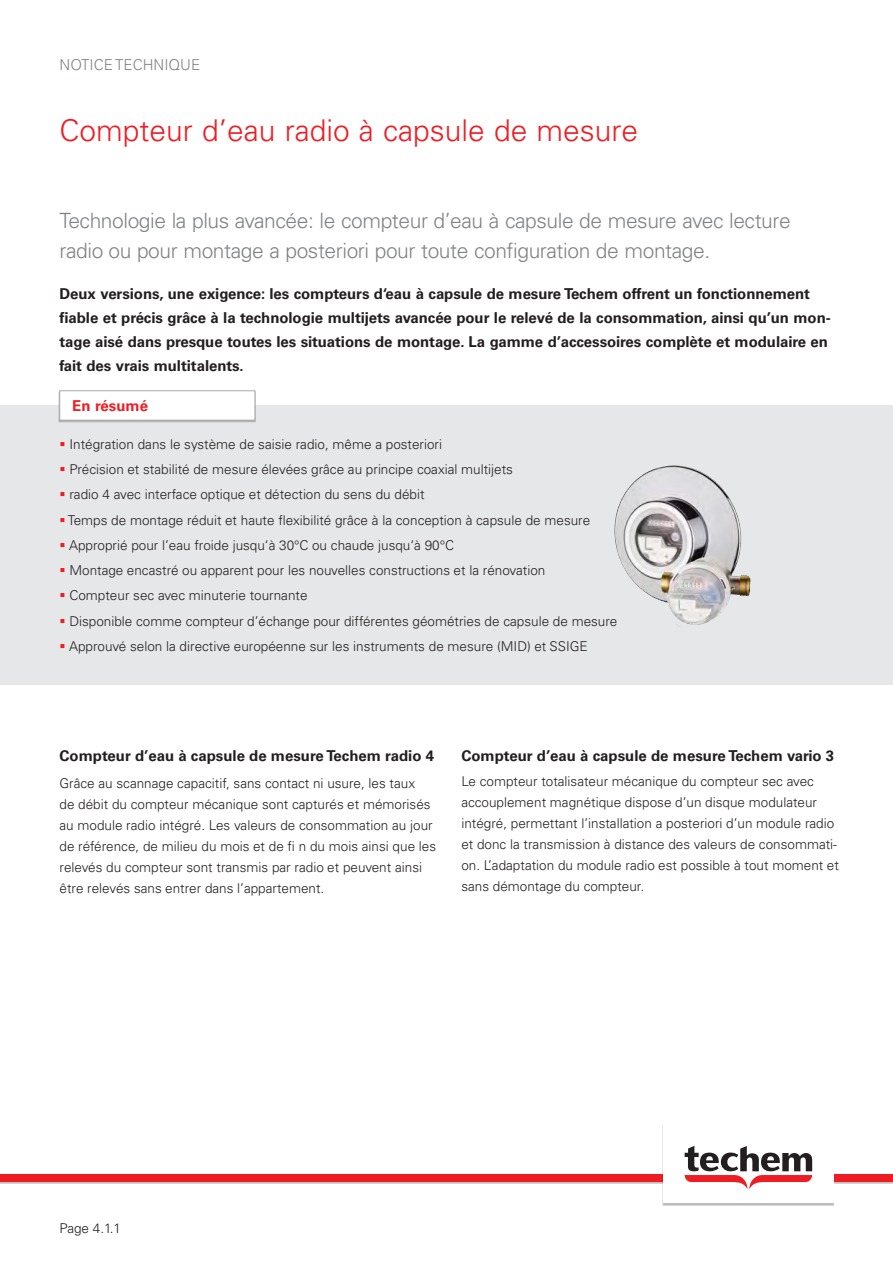
<style>
.page{position:relative;width:893px;height:1263px;background:#fff}
.page>*{position:absolute;margin:0;border:0;box-sizing:border-box;transform-origin:0 0}
.t1{font:300 30px "Univers LT Pro 45";color:#ee1d23}
.t2{font:300 21px/30px "Univers LT Pro 45";letter-spacing:-.02em;color:#808285}
.t3{font:700 15px/24px "Univers LT Pro 65";letter-spacing:-.005em;color:#231f20}
.t4{font:300 15px "Univers LT Pro 45";color:#808285}
.t5{font:700 15px "Univers LT Pro 65";color:#ee1d23}
.t6{font:300 13.5px "Univers LT Pro 45";color:#231f20}
.s1{color:#ee1d23}
</style>
<div class="page">
<div style="left:0;top:1175px;width:893px;height:9px;background:#bfbdbe"></div>
<div style="left:0;top:1175px;width:893px;height:7px;background:#ee1d23"></div>
<div style="left:662px;top:1125px;width:172px;height:80px;background:#bdbcbc"></div>
<div style="left:663px;top:1124px;width:170px;height:79px;background:#fff"></div>
<svg style="left:685px;top:1146px;width:127px;height:43px"></svg>
<div style="left:0;top:405px;width:893px;height:280px;background:#e6e7e9"></div>
<img style="left:614px;top:465px;width:137px;height:162px">
<div style="left:59px;top:391px;width:197px;height:31px;background:#adaeb1"></div>
<div style="left:60px;top:391px;width:195px;height:29px;background:#fff;border:1px solid #a8a9ad"></div>
<p class="t4" style="left:60px;top:56px;width:142px">NOTICE TECHNIQUE</p>
<p class="t1" style="left:60px;top:112px;width:580px">Compteur d’eau radio à capsule de mesure</p>
<p class="t2" style="left:60px;top:205px;width:733px">Technologie la plus avancée: le compteur d’eau à capsule de mesure avec lecture radio ou pour montage a posteriori pour toute configuration de montage.</p>
<p class="t3" style="left:60px;top:282px;width:773px">Deux versions, une exigence: les compteurs d‘eau à capsule de mesure Techem offrent un fonctionnement fiable et précis grâce à la technologie multijets avancée pour le relevé de la consommation, ainsi qu’un mon-</p>
<p class="t3" style="left:60px;top:330px;width:770px">tage aisé dans presque toutes les situations de montage. La gamme d’accessoires complète et modulaire en fait des vrais multitalents.</p>
<p class="t5" style="left:72px;top:396px;width:77px">En résumé</p>
<p class="t6" style="left:60px;top:436px;width:384px"><span class="s1">▪</span> Intégration dans le système de saisie radio, même a posteriori</p>
<p class="t6" style="left:60px;top:461px;width:455px"><span class="s1">▪</span> Précision et stabilité de mesure élevées grâce au principe coaxial multijets</p>
<p class="t6" style="left:60px;top:486px;width:367px"><span class="s1">▪</span> radio 4 avec interface optique et détection du sens du débit</p>
<p class="t6" style="left:60px;top:511px;width:532px"><span class="s1">▪</span> Temps de montage réduit et haute flexibilité grâce à la conception à capsule de mesure</p>
<p class="t6" style="left:60px;top:537px;width:396px"><span class="s1">▪</span> Approprié pour l’eau froide jusqu‘à 30°C ou chaude jusqu‘à 90°C</p>
<p class="t6" style="left:60px;top:562px;width:487px"><span class="s1">▪</span> Montage encastré ou apparent pour les nouvelles constructions et la rénovation</p>
<p class="t6" style="left:60px;top:587px;width:249px"><span class="s1">▪</span> Compteur sec avec minuterie tournante</p>
<p class="t6" style="left:60px;top:612px;width:559px"><span class="s1">▪</span> Disponible comme compteur d’échange pour différentes géométries de capsule de mesure</p>
<p class="t6" style="left:60px;top:638px;width:530px"><span class="s1">▪</span> Approuvé selon la directive européenne sur les instruments de mesure (MID) et SSIGE</p>
<p class="t3" style="left:60px;top:744px;width:376px">Compteur d’eau à capsule de mesure Techem radio 4</p>
<p class="t6" style="left:60px;top:775px;width:357px">Grâce au scannage capacitif, sans contact ni usure, les taux</p>
<p class="t6" style="left:60px;top:796px;width:373px">de débit du compteur mécanique sont capturés et mémorisés</p>
<p class="t6" style="left:60px;top:817px;width:375px">au module radio intégré. Les valeurs de consommation au jour</p>
<p class="t6" style="left:60px;top:838px;width:378px">de référence, de milieu du mois et de fi n du mois ainsi que les</p>
<p class="t6" style="left:60px;top:859px;width:364px">relevés du compteur sont transmis par radio et peuvent ainsi</p>
<p class="t6" style="left:60px;top:880px;width:266px">être relevés sans entrer dans l’appartement.</p>
<p class="t3" style="left:461px;top:744px;width:374px">Compteur d’eau à capsule de mesure Techem vario 3</p>
<p class="t6" style="left:461px;top:773px;width:354px">Le compteur totalisateur mécanique du compteur sec avec</p>
<p class="t6" style="left:461px;top:794px;width:357px">accouplement magnétique dispose d’un disque modulateur</p>
<p class="t6" style="left:461px;top:815px;width:374px">intégré, permettant l’installation a posteriori d’un module radio</p>
<p class="t6" style="left:461px;top:836px;width:377px">et donc la transmission à distance des valeurs de consommati-</p>
<p class="t6" style="left:461px;top:857px;width:379px">on. L’adaptation du module radio est possible à tout moment et</p>
<p class="t6" style="left:461px;top:878px;width:184px">sans démontage du compteur.</p>
<p class="t6" style="left:60px;top:1220px;width:63px">Page 4.1.1</p>
</div>
